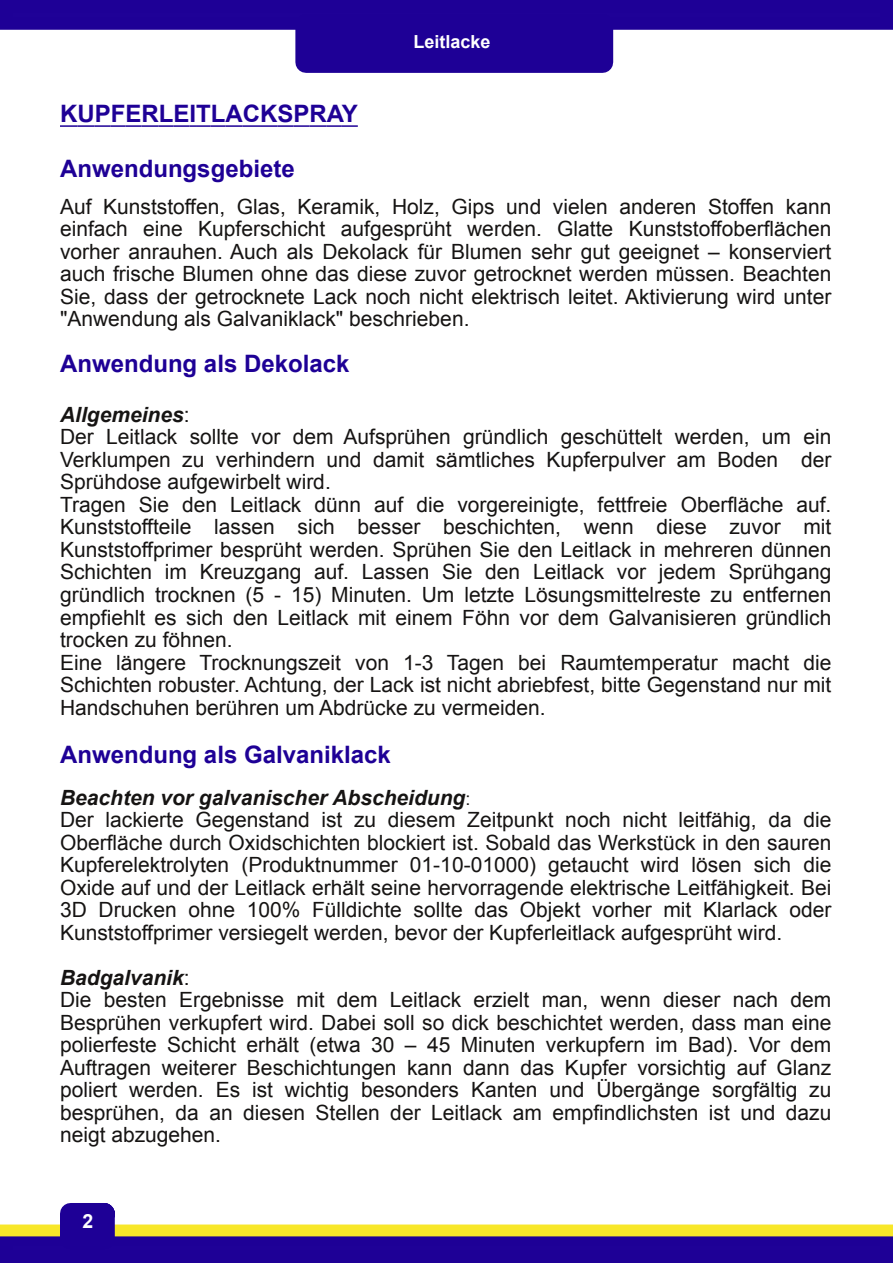
<style>
.page{position:relative;width:893px;height:1263px;background:#fff}
.page>*{position:absolute;margin:0;border:0;box-sizing:border-box;transform-origin:0 0}
.t1{font:700 24px "Arial";color:#1e0096}
.t2{font:21px/22.5px "Arial";color:#161413}
.t3{font:700 19.5px "Arial";color:#fff}
.t4{font:700 18px "Arial";color:#fff}
.s1{font-weight:700;font-style:italic}
.s2{font-size:18px}
</style>
<div class="page">
<div style="left:6px;top:6px;width:881px;height:17px;background:#1f0197"></div>
<div style="left:0;top:0;width:893px;height:30px;border:13px solid #1e0096"></div>
<div style="left:306px;top:25px;width:297px;height:37px;background:#1e0096"></div>
<div style="left:295px;top:14px;width:318px;height:59px;border:21px solid #1e0096"></div>
<div style="left:6px;top:1239px;width:881px;height:17px;background:#1f0197"></div>
<div style="left:0;top:1233px;width:893px;height:30px;border:13px solid #1e0096"></div>
<div style="left:1px;top:1225px;width:891px;height:10px;background:#f8e729"></div>
<div style="left:0;top:1224px;width:893px;height:12px;border:2px solid #f8e729"></div>
<div style="left:71px;top:1213px;width:33px;height:25px;background:#1e0096"></div>
<div style="left:60px;top:1203px;width:55px;height:46px;border:21px solid #1e0096"></div>
<svg style="left:60px;top:125px;width:298px;height:2px"></svg>
<p class="t4" style="left:413px;top:32px;width:79px">Leitlacke</p>
<p class="t1" style="left:60px;top:101px;width:299px">KUPFERLEITLACKSPRAY</p>
<p class="t1" style="left:60px;top:155px;width:236px">Anwendungsgebiete</p>
<p class="t2" style="left:60px;top:195px;width:773px;text-align:justify">Auf Kunststoffen, Glas, Keramik, Holz, Gips und vielen anderen Stoffen kann einfach eine Kupferschicht aufgesprüht werden. Glatte Kunststoffoberflächen vorher anrauhen. Auch als Dekolack für Blumen sehr gut geeignet – konserviert auch frische Blumen ohne das diese zuvor getrocknet werden müssen. Beachten Sie, dass der getrocknete Lack noch nicht elektrisch leitet. Aktivierung wird unter "Anwendung als Galvaniklack" beschrieben.</p>
<p class="t1" style="left:60px;top:350px;width:291px">Anwendung als Dekolack</p>
<p class="t2" style="left:60px;top:403px;width:773px"><span class="s1">Allgemeines</span>:<br>Der Leitlack sollte vor dem Aufsprühen gründlich geschüttelt werden, um ein Verklumpen zu verhindern und damit sämtliches Kupferpulver am Boden der Sprühdose aufgewirbelt wird.<br>Tragen Sie den Leitlack dünn auf die vorgereinigte, fettfreie Oberfläche auf.<br>Kunststoffteile lassen sich besser beschichten, wenn diese zuvor mit Kunststoffprimer besprüht werden. Sprühen Sie den Leitlack in mehreren dünnen Schichten im Kreuzgang auf. Lassen Sie den Leitlack vor jedem Sprühgang gründlich trocknen (5 - 15) Minuten. Um letzte Lösungsmittelreste zu entfernen empfiehlt es sich den Leitlack mit einem Föhn vor dem Galvanisieren gründlich trocken zu föhnen.<br>Eine längere Trocknungszeit von 1-3 Tagen bei Raumtemperatur macht die Schichten robuster. Achtung, der Lack ist nicht abriebfest, bitte Gegenstand nur mit Handschuhen berühren um Abdrücke zu vermeiden.</p>
<p class="t1" style="left:60px;top:742px;width:332px">Anwendung als Galvaniklack</p>
<p class="t2" style="left:60px;top:786px;width:773px"><span class="s1">Beachten vor galvanischer Abscheidung</span><span class="s2">:<br></span>Der lackierte Gegenstand ist zu diesem Zeitpunkt noch nicht leitfähig, da die Oberfläche durch Oxidschichten blockiert ist. Sobald das Werkstück in den sauren Kupferelektrolyten (Produktnummer 01-10-01000) getaucht wird lösen sich die Oxide auf und der Leitlack erhält seine hervorragende elektrische Leitfähigkeit. Bei 3D Drucken ohne 100% Fülldichte sollte das Objekt vorher mit Klarlack oder Kunststoffprimer versiegelt werden, bevor der Kupferleitlack aufgesprüht wird.</p>
<p class="t2" style="left:60px;top:966px;width:773px"><span class="s1">Badgalvanik</span>:<br>Die besten Ergebnisse mit dem Leitlack erzielt man, wenn dieser nach dem Besprühen verkupfert wird. Dabei soll so dick beschichtet werden, dass man eine polierfeste Schicht erhält (etwa 30 – 45 Minuten verkupfern im Bad). Vor dem Auftragen weiterer Beschichtungen kann dann das Kupfer vorsichtig auf Glanz poliert werden. Es ist wichtig besonders Kanten und Übergänge sorgfältig zu besprühen, da an diesen Stellen der Leitlack am empfindlichsten ist und dazu neigt abzugehen.</p>
<p class="t3" style="left:83px;top:1211px;width:12px">2</p>
</div>
